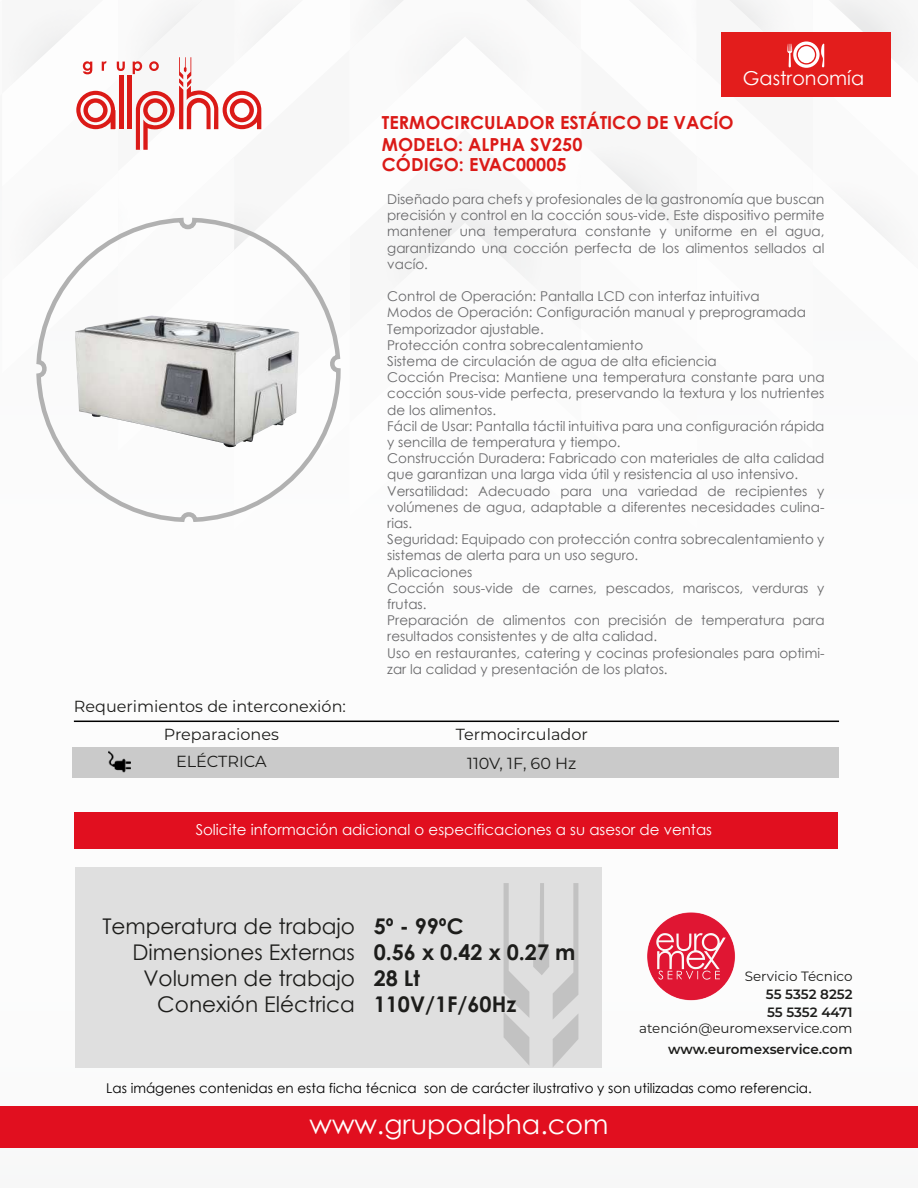
<style>
.page{position:relative;width:918px;height:1188px;background:#fff}
.page>*{position:absolute;margin:0;border:0;box-sizing:border-box;transform-origin:0 0}
.t1{font:27px "Century Gothic";color:#fffffd}
.t2{font:21.6px/26px "Century Gothic";color:#1d1d1b;text-align:right}
.t3{font:700 21.6px/26px "Century Gothic";color:#1d1d1b}
.t4{font:19.2px "Century Gothic";color:#fff}
.t5{font:700 18px/21.9px "Century Gothic Pro";color:#db1a17}
.t6{font:16.05px/27.9px "Montserrat";color:#1d1d1b}
.t7{font:15px "Century Gothic";color:#fff}
.t8{font:13.5px/16.2px "Century Gothic";color:#69696b;text-align:justify}
.t9{font:13.5px "Century Gothic";color:#000}
.t10{font:13.5px "Montserrat";color:#1d1d1b}
.t11{font:600 13.5px/17.7px "Montserrat";letter-spacing:-.005em;color:#1d1d1b}
</style>
<div class="page">
<div style="left:74px;top:812px;width:764px;height:36px;background:#e10f1f"></div>
<div style="left:75px;top:867px;width:527px;height:200px;background:#dfdfdf"></div>
<div style="left:0;top:1106px;width:918px;height:42px;background:#e10f1f"></div>
<svg style="left:504px;top:883px;width:74px;height:184px"></svg>
<img style="left:647px;top:912px;width:88px;height:89px">
<svg style="left:15px;top:0;width:895px;height:522px"></svg>
<hr style="left:74px;top:721px;width:765px;height:1px;background:#000">
<div style="left:73px;top:747px;width:766px;height:31px;background:#cacaca"></div>
<img style="left:108px;top:751px;width:22px;height:21px">
<img style="left:75px;top:315px;width:224px;height:133px">
<h3 class="t5" style="left:382px;top:111px;width:353px">TERMOCIRCULADOR ESTÁTICO DE VACÍO<br>MODELO: ALPHA SV250</h3>
<h3 class="t5" style="left:382px;top:153px;width:186px">CÓDIGO: EVAC00005</h3>
<h3 class="t4" style="left:743px;top:65px;width:123px">Gastronomía</h3>
<p class="t6" style="left:164px;top:692px;width:184px;text-indent:-90px">Requerimientos de interconexión:<br>Preparaciones</p>
<p class="t8" style="left:387px;top:191px;width:439px">Diseñado para chefs y profesionales de la gastronomía que buscan precisión y control en la cocción sous-vide. Este dispositivo permite mantener una temperatura constante y uniforme en el agua, garantizando una cocción perfecta de los alimentos sellados al vacío.</p>
<p class="t8" style="left:387px;top:288px;width:439px;text-align:left">Control de Operación: Pantalla LCD con interfaz intuitiva<br>Modos de Operación: Configuración manual y preprogramada Temporizador ajustable.<br>Protección contra sobrecalentamiento<br>Sistema de circulación de agua de alta eficiencia<br>Cocción Precisa: Mantiene una temperatura constante para una cocción sous-vide perfecta, preservando la textura y los nutrientes de los alimentos.<br>Fácil de Usar: Pantalla táctil intuitiva para una configuración rápida y sencilla de temperatura y tiempo.<br>Construcción Duradera: Fabricado con materiales de alta calidad que garantizan una larga vida útil y resistencia al uso intensivo.<br>Versatilidad: Adecuado para una variedad de recipientes y volúmenes de agua, adaptable a diferentes necesidades culina&shy;rias.<br>Seguridad: Equipado con protección contra sobrecalentamiento y sistemas de alerta para un uso seguro.<br>Aplicaciones<br>Cocción sous-vide de carnes, pescados, mariscos, verduras y frutas.<br>Preparación de alimentos con precisión de temperatura para resultados consistentes y de alta calidad.<br>Uso en restaurantes, catering y cocinas profesionales para optimi&shy;zar la calidad y presentación de los platos.</p>
<p class="t6" style="left:456px;top:720px;width:134px">Termocirculador</p>
<p class="t6" style="left:176px;top:747px;width:92px">ELÉCTRICA</p>
<p class="t6" style="left:467px;top:749px;width:111px">110V, 1F, 60 Hz</p>
<p class="t7" style="left:196px;top:819px;width:518px">Solicite información adicional o especificaciones a su asesor de ventas</p>
<h2 class="t2" style="left:102px;top:913px;width:254px">Temperatura de trabajo<br>Dimensiones Externas<br>Volumen de trabajo<br>Conexión Eléctrica</h2>
<h2 class="t3" style="left:374px;top:913px;width:203px">5º - 99ºC<br>0.56 x 0.42 x 0.27 m<br>28 Lt<br>110V/1F/60Hz</h2>
<p class="t10" style="left:745px;top:967px;width:109px">Servicio Técnico</p>
<p class="t11" style="left:766px;top:985px;width:88px">55 5352 8252<br>55 5352 4471</p>
<p class="t10" style="left:639px;top:1019px;width:215px">atención@euromexservice.com</p>
<p class="t11" style="left:668px;top:1039px;width:186px">www.euromexservice.com</p>
<p class="t9" style="left:106px;top:1079px;width:707px">Las imágenes contenidas en esta ficha técnica son de carácter ilustrativo y son utilizadas como referencia.</p>
<h1 class="t1" style="left:310px;top:1106px;width:300px">www.grupoalpha.com</h1>
</div>
